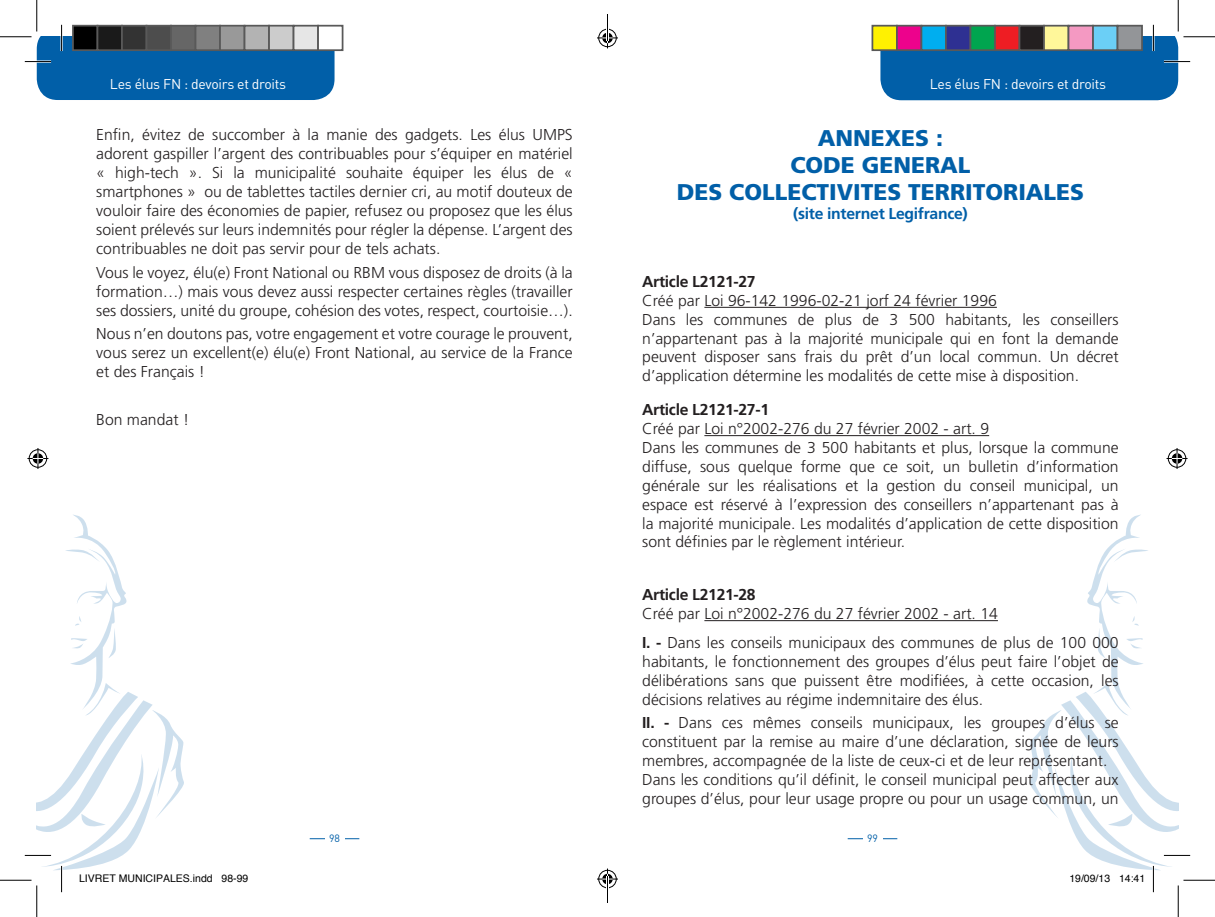
<style>
.page{position:relative;width:1215px;height:917px;background:#fff}
.page>*{position:absolute;margin:0;border:0;box-sizing:border-box;transform-origin:0 0}
.t1{font:900 22.75px "Frutiger";color:#015fa8}
.t2{font:300 15.75px/18.9px "Frutiger";color:#231f20;text-align:justify}
.t3{font:700 15.75px "Frutiger";letter-spacing:-.02em;color:#231f20}
.t4{font:700 15.75px "Frutiger";letter-spacing:-.02em;color:#015fa8}
.t5{font:14px "DIN";letter-spacing:-.02em;color:#fff}
.t6{font:10.5px "Helvetica";color:#000}
.t7{font:10.5px "DIN";color:#015fa8}
.s1{font-weight:700}
</style>
<div class="page">
<hr style="left:310px;top:838px;width:49px;height:1px;background:#015fa8">
<div style="left:324px;top:823px;width:20px;height:30px;background:#fff"></div>
<hr style="left:847px;top:838px;width:50px;height:1px;background:#015fa8">
<div style="left:862px;top:823px;width:20px;height:30px;background:#fff"></div>
<hr style="left:704px;top:307px;width:292px;height:1px;background:#231f20">
<hr style="left:704px;top:435px;width:285px;height:1px;background:#231f20">
<hr style="left:704px;top:620px;width:293px;height:1px;background:#231f20">
<svg style="left:25px;top:25px;width:309px;height:75px;background:#176cae"></svg>
<svg style="left:880px;top:25px;width:310px;height:75px;background:#186daf"></svg>
<hr style="left:0;top:36px;width:32px;height:2px;background:#fff">
<hr style="left:1183px;top:36px;width:31px;height:2px;background:#fff">
<hr style="left:36px;top:0;width:2px;height:32px;background:#fff">
<hr style="left:1177px;top:0;width:2px;height:32px;background:#fff">
<hr style="left:0;top:36px;width:32px;height:1px;background:#000">
<hr style="left:1183px;top:36px;width:31px;height:1px;background:#000">
<hr style="left:0;top:880px;width:32px;height:1px;background:#000">
<hr style="left:1183px;top:880px;width:31px;height:1px;background:#000">
<hr style="left:36px;top:0;width:1px;height:32px;background:#000">
<hr style="left:36px;top:885px;width:1px;height:32px;background:#000">
<hr style="left:1177px;top:0;width:1px;height:32px;background:#000">
<hr style="left:1177px;top:885px;width:1px;height:32px;background:#000">
<svg style="left:27px;top:448px;width:21px;height:21px"></svg>
<svg style="left:1166px;top:448px;width:21px;height:21px"></svg>
<div style="left:73px;top:26px;width:24px;height:24px;background:#000"></div>
<div style="left:72px;top:25px;width:26px;height:26px;border:2px solid #595959"></div>
<div style="left:97px;top:26px;width:25px;height:24px;background:#1a1a1a"></div>
<div style="left:97px;top:25px;width:26px;height:26px;border:2px solid #595959"></div>
<div style="left:122px;top:26px;width:24px;height:24px;background:#333"></div>
<div style="left:121px;top:25px;width:26px;height:26px;border:2px solid #595959"></div>
<div style="left:146px;top:26px;width:25px;height:24px;background:#4d4d4d"></div>
<div style="left:146px;top:25px;width:26px;height:26px;border:2px solid #595959"></div>
<div style="left:171px;top:26px;width:24px;height:24px;background:#666"></div>
<div style="left:170px;top:25px;width:26px;height:26px;border:2px solid #595959"></div>
<div style="left:195px;top:26px;width:25px;height:24px;background:#808080"></div>
<div style="left:195px;top:25px;width:26px;height:26px;border:2px solid #595959"></div>
<div style="left:220px;top:26px;width:24px;height:24px;background:#999"></div>
<div style="left:219px;top:25px;width:26px;height:26px;border:2px solid #595959"></div>
<div style="left:244px;top:26px;width:25px;height:24px;background:#b3b3b3"></div>
<div style="left:244px;top:25px;width:26px;height:26px;border:2px solid #595959"></div>
<div style="left:269px;top:26px;width:24px;height:24px;background:#ccc"></div>
<div style="left:268px;top:25px;width:26px;height:26px;border:2px solid #595959"></div>
<div style="left:293px;top:26px;width:25px;height:24px;background:#e6e6e6"></div>
<div style="left:293px;top:25px;width:26px;height:26px;border:2px solid #595959"></div>
<div style="left:318px;top:26px;width:24px;height:24px;background:#fff"></div>
<div style="left:317px;top:25px;width:26px;height:26px;border:2px solid #595959"></div>
<div style="left:872px;top:26px;width:25px;height:24px;background:#fff101"></div>
<div style="left:871px;top:25px;width:26px;height:26px;border:2px solid #595959"></div>
<div style="left:897px;top:26px;width:24px;height:24px;background:#ed028c"></div>
<div style="left:896px;top:25px;width:26px;height:26px;border:2px solid #595959"></div>
<div style="left:921px;top:26px;width:25px;height:24px;background:#00aeef"></div>
<div style="left:920px;top:25px;width:26px;height:26px;border:2px solid #595959"></div>
<div style="left:946px;top:26px;width:24px;height:24px;background:#2e3092"></div>
<div style="left:945px;top:25px;width:26px;height:26px;border:2px solid #595959"></div>
<div style="left:970px;top:26px;width:25px;height:24px;background:#00a54f"></div>
<div style="left:969px;top:25px;width:26px;height:26px;border:2px solid #595959"></div>
<div style="left:995px;top:26px;width:24px;height:24px;background:#ee1d23"></div>
<div style="left:994px;top:25px;width:26px;height:26px;border:2px solid #595959"></div>
<div style="left:1019px;top:26px;width:25px;height:24px;background:#231f20"></div>
<div style="left:1018px;top:25px;width:26px;height:26px;border:2px solid #595959"></div>
<div style="left:1044px;top:26px;width:24px;height:24px;background:#fff79a"></div>
<div style="left:1043px;top:25px;width:26px;height:26px;border:2px solid #595959"></div>
<div style="left:1068px;top:26px;width:25px;height:24px;background:#f499c2"></div>
<div style="left:1067px;top:25px;width:26px;height:26px;border:2px solid #595959"></div>
<div style="left:1093px;top:26px;width:24px;height:24px;background:#6bcff6"></div>
<div style="left:1092px;top:25px;width:26px;height:26px;border:2px solid #595959"></div>
<div style="left:1117px;top:26px;width:25px;height:24px;background:#939598"></div>
<div style="left:1116px;top:25px;width:26px;height:26px;border:2px solid #595959"></div>
<svg style="left:25px;top:514px;width:159px;height:378px"></svg>
<svg style="left:1029px;top:514px;width:161px;height:378px"></svg>
<svg style="left:597px;top:14px;width:21px;height:34px"></svg>
<svg style="left:597px;top:868px;width:21px;height:35px"></svg>
<p class="t5" style="left:110px;top:76px;width:178px">Les élus FN : devoirs et droits</p>
<p class="t5" style="left:929px;top:76px;width:178px">Les élus FN : devoirs et droits</p>
<p class="t2" style="left:96px;top:125px;width:478px">Enfin, évitez de succomber à la manie des gadgets. Les élus UMPS adorent gaspiller l’argent des contribuables pour s’équiper en matériel « high-tech ». Si la municipalité souhaite équiper les élus de « smartphones » ou de tablettes tactiles dernier cri, au motif douteux de vouloir faire des économies de papier, refusez ou proposez que les élus soient prélevés sur leurs indemnités pour régler la dépense. L’argent des contribuables ne doit pas servir pour de tels achats.</p>
<p class="t2" style="left:96px;top:263px;width:478px">Vous le voyez, élu(e) Front National ou RBM vous disposez de droits (à la formation…) mais vous devez aussi respecter certaines règles (travailler ses dossiers, unité du groupe, cohésion des votes, respect, courtoisie…).</p>
<p class="t2" style="left:96px;top:324px;width:478px">Nous n’en doutons pas, votre engagement et votre courage le prouvent, vous serez un excellent(e) élu(e) Front National, au service de la France et des Français !</p>
<p class="t2" style="left:96px;top:410px;width:94px">Bon mandat !</p>
<p class="t1" style="left:817px;top:124px;width:127px">ANNEXES :</p>
<p class="t1" style="left:790px;top:151px;width:182px">CODE GENERAL</p>
<p class="t1" style="left:676px;top:179px;width:409px">DES COLLECTIVITES TERRITORIALES</p>
<p class="t4" style="left:793px;top:204px;width:176px">(site internet Legifrance)</p>
<p class="t3" style="left:642px;top:272px;width:115px">Article L2121-27</p>
<p class="t2" style="left:642px;top:291px;width:356px">Créé par Loi 96-142 1996-02-21 jorf 24 février 1996</p>
<p class="t2" style="left:642px;top:310px;width:478px">Dans les communes de plus de 3 500 habitants, les conseillers n’appartenant pas à la majorité municipale qui en font la demande peuvent disposer sans frais du prêt d’un local commun. Un décret d’application détermine les modalités de cette mise à disposition.</p>
<p class="t3" style="left:642px;top:400px;width:128px">Article L2121-27-1</p>
<p class="t2" style="left:642px;top:419px;width:348px">Créé par Loi n°2002-276 du 27 février 2002 - art. 9</p>
<p class="t2" style="left:642px;top:438px;width:478px">Dans les communes de 3 500 habitants et plus, lorsque la commune diffuse, sous quelque forme que ce soit, un bulletin d’information générale sur les réalisations et la gestion du conseil municipal, un espace est réservé à l’expression des conseillers n’appartenant pas à la majorité municipale. Les modalités d’application de cette disposition sont définies par le règlement intérieur.</p>
<p class="t3" style="left:642px;top:585px;width:115px">Article L2121-28</p>
<p class="t2" style="left:642px;top:604px;width:357px">Créé par Loi n°2002-276 du 27 février 2002 - art. 14</p>
<p class="t2" style="left:642px;top:633px;width:478px"><span class="s1">I. -</span> Dans les conseils municipaux des communes de plus de 100 000 habitants, le fonctionnement des groupes d’élus peut faire l’objet de délibérations sans que puissent être modifiées, à cette occasion, les décisions relatives au régime indemnitaire des élus.</p>
<p class="t2" style="left:642px;top:713px;width:478px"><span class="s1">II. -</span> Dans ces mêmes conseils municipaux, les groupes d’élus se constituent par la remise au maire d’une déclaration, signée de leurs membres, accompagnée de la liste de ceux-ci et de leur représentant.</p>
<p class="t2" style="left:642px;top:770px;width:478px">Dans les conditions qu’il définit, le conseil municipal peut affecter aux groupes d’élus, pour leur usage propre ou pour un usage commun, un</p>
<p class="t7" style="left:329px;top:832px;width:12px">98</p>
<p class="t7" style="left:867px;top:832px;width:12px">99</p>
<p class="t6" style="left:79px;top:870px;width:171px">LIVRET MUNICIPALES.indd 98-99</p>
<p class="t6" style="left:1069px;top:870px;width:77px">19/09/13 14:41</p>
</div>
